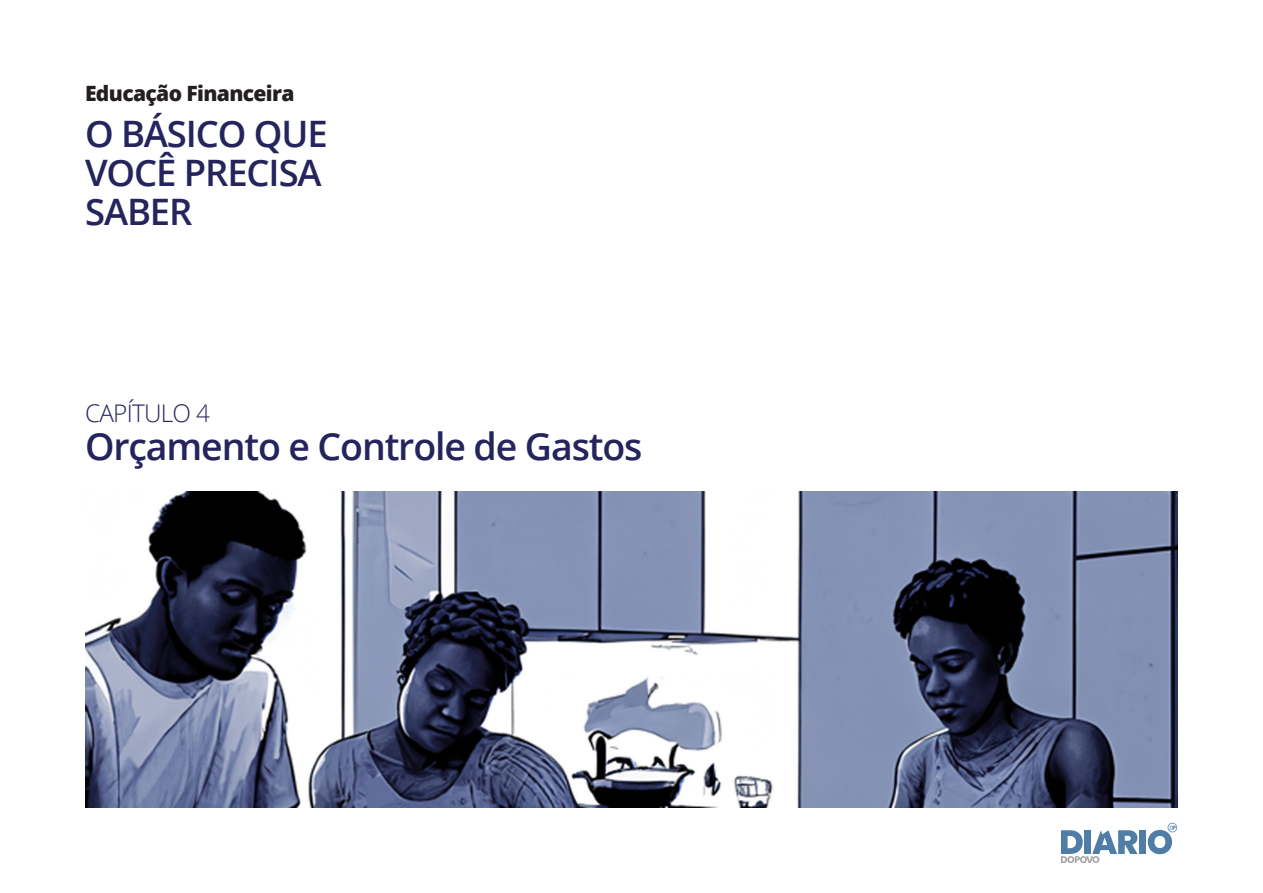
<style>
.page{position:relative;width:1263px;height:893px;background:#fff}
.page>*{position:absolute;margin:0;border:0;box-sizing:border-box;transform-origin:0 0}
.t1{font:600 37.5px "Open Sans";letter-spacing:-.03em;color:#25245c}
.t2{font:600 36.45px/38.8px "Open Sans";letter-spacing:-.03em;color:#25245c}
.t3{font:300 24.3px "Open Sans";letter-spacing:-.03em;color:#25245c}
.t4{font:800 21px "Open Sans";letter-spacing:-.03em;color:#231f20}
</style>
<div class="page">
<div style="left:1139px;top:830px;width:7px;height:24px;background:#4f7da6"></div>
<svg style="left:1061px;top:830px;width:76px;height:33px"></svg>
<svg style="left:1148px;top:823px;width:29px;height:31px"></svg>
<img style="left:85px;top:491px;width:1092px;height:317px">
<p class="t4" style="left:85px;top:78px;width:211px">Educação Financeira</p>
<p class="t2" style="left:85px;top:114px;width:244px">O BÁSICO QUE<br>VOCÊ PRECISA<br>SABER</p>
<p class="t3" style="left:85px;top:397px;width:126px">CAPÍTULO 4</p>
<p class="t1" style="left:85px;top:421px;width:559px">Orçamento e Controle de Gastos</p>
</div>
